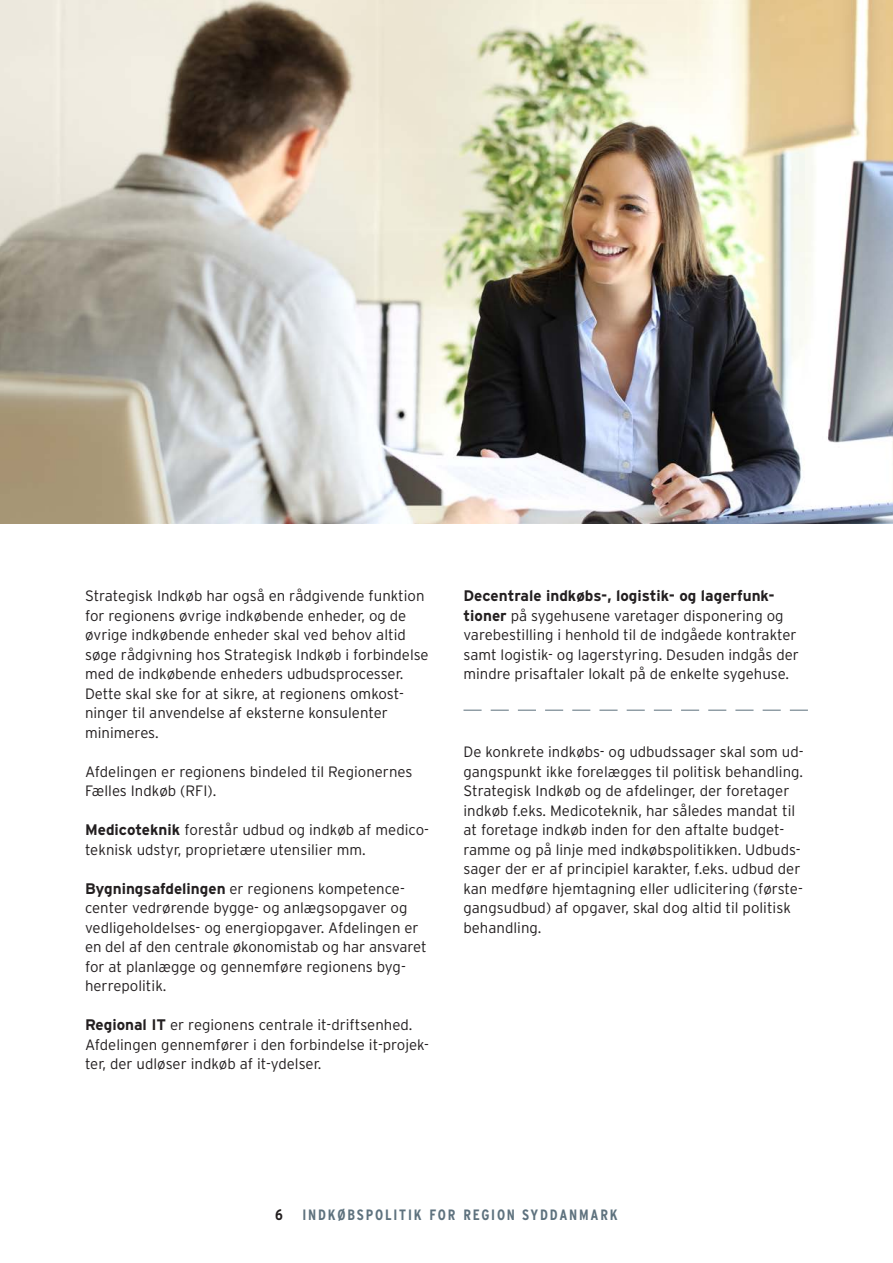
<style>
.page{position:relative;width:893px;height:1263px;background:#fff}
.page>*{position:absolute;margin:0;border:0;box-sizing:border-box;transform-origin:0 0}
.Brødtekst{font:700 15.3px "Interstate";color:#231f20}
.t1{font:700 condensed 15.3px "Interstate";color:#231f20}
.Brødtekst-2{font:300 15px/19.5px "Interstate";color:#231f20}
.t2{font:700 condensed 15px "Interstate";letter-spacing:.12em;color:#5e727e}
.s1{font-weight:700;font-size:15.3px}
</style>
<div class="page">
<img style="left:0;top:0;width:893px;height:523px">
<svg style="left:463px;top:710px;width:345px;height:1px"></svg>
<p class="Brødtekst-2" style="left:85px;top:586px;width:345px">Strategisk Indkøb har også en rådgivende funktion for regionens øvrige indkøbende enheder, og de øvrige indkøbende enheder skal ved behov altid søge rådgivning hos Strategisk Indkøb i forbindelse med de indkøbende enheders udbudsprocesser.<br>Dette skal ske for at sikre, at regionens omkost&shy;ninger til anvendelse af eksterne konsulenter minimeres.</p>
<p class="Brødtekst-2" style="left:85px;top:762px;width:329px">Afdelingen er regionens bindeled til Regionernes<br>Fælles Indkøb (RFI).</p>
<p class="Brødtekst-2" style="left:85px;top:820px;width:345px"><span class="s1">Medicoteknik</span> forestår udbud og indkøb af medico&shy;teknisk udstyr, proprietære utensilier mm.</p>
<p class="Brødtekst-2" style="left:85px;top:879px;width:343px"><span class="s1">Bygningsafdelingen</span> er regionens kompetence&shy;center vedrørende bygge- og anlægsopgaver og vedligeholdelses- og energiopgaver. Afdelingen er en del af den centrale økonomistab og har ansvaret for at planlægge og gennemføre regionens byg&shy;herrepolitik.</p>
<p class="Brødtekst-2" style="left:85px;top:1015px;width:346px"><span class="s1">Regional IT</span> er regionens centrale it-driftsenhed.<br>Afdelingen gennemfører i den forbindelse it-projek&shy;ter, der udløser indkøb af it-ydelser.</p>
<p class="Brødtekst" style="left:463px;top:587px;width:313px">Decentrale indkøbs-, logistik- og lagerfunk-</p>
<p class="Brødtekst-2" style="left:463px;top:606px;width:337px"><span class="s1">tioner</span> på sygehusene varetager disponering og varebestilling i henhold til de indgåede kontrakter samt logistik- og lagerstyring. Desuden indgås der mindre prisaftaler lokalt på de enkelte sygehuse.</p>
<p class="Brødtekst-2" style="left:463px;top:742px;width:342px">De konkrete indkøbs- og udbudssager skal som ud&shy;gangspunkt ikke forelægges til politisk behandling.<br>Strategisk Indkøb og de afdelinger, der foretager indkøb f.eks. Medicoteknik, har således mandat til at foretage indkøb inden for den aftalte budget&shy;ramme og på linje med indkøbspolitikken. Udbuds&shy;sager der er af principiel karakter, f.eks. udbud der kan medføre hjemtagning eller udlicitering (første&shy;gangsudbud) af opgaver, skal dog altid til politisk behandling.</p>
<p class="t1" style="left:275px;top:1206px;width:9px">6</p>
<p class="t2" style="left:302px;top:1207px;width:317px">INDKØBSPOLITIK FOR REGION SYDDANMARK</p>
</div>
